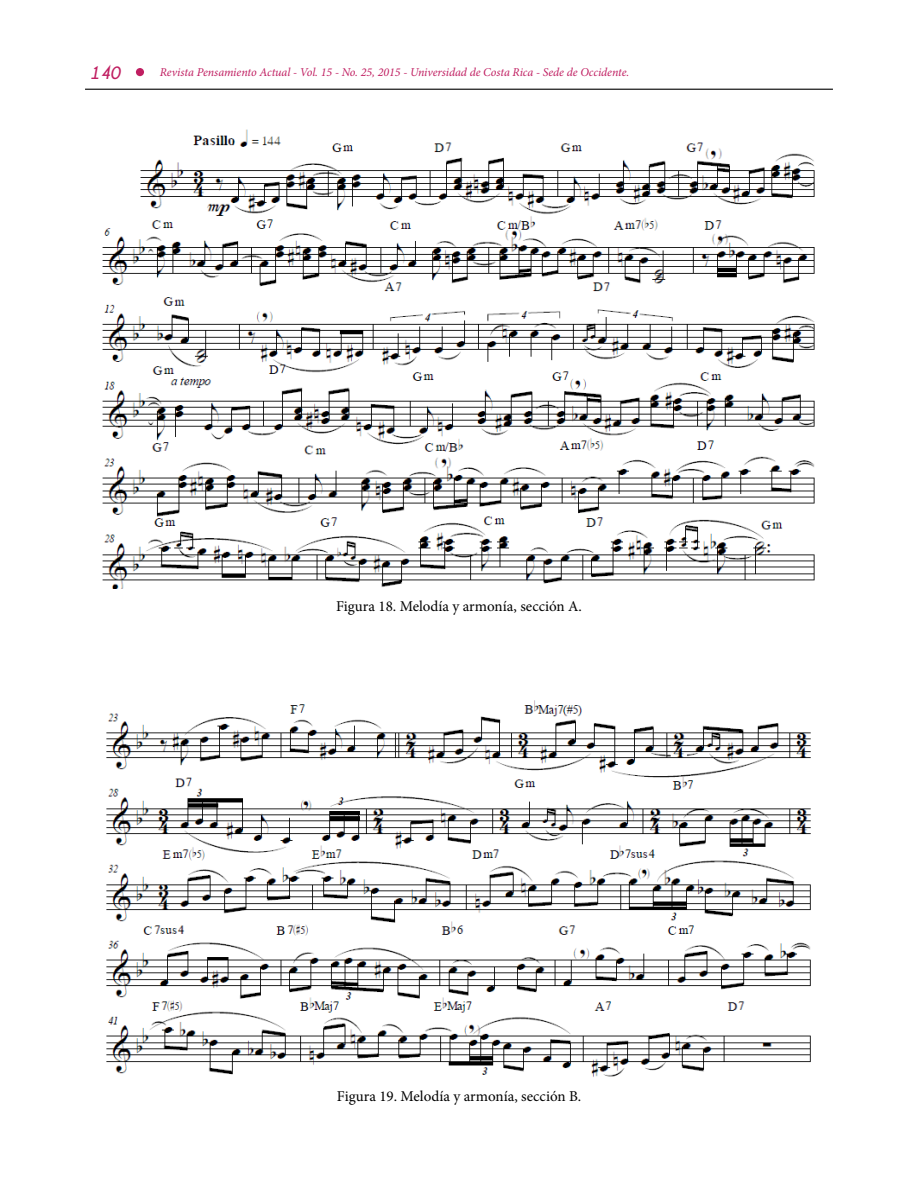
<style>
.page{position:relative;width:918px;height:1188px;background:#fff}
.page>*{position:absolute;margin:0;border:0;box-sizing:border-box;transform-origin:0 0}
.t1{font:italic 700 18px "Champagne&Limousines";color:#c01e61}
.t2{font:15px "Minion Pro";color:#000}
.t3{font:italic 12px "Minion Pro";letter-spacing:-.005em;color:#c01e61}
</style>
<div class="page">
<div style="left:136px;top:68px;width:8px;height:8px;background:#c01e61;border-radius:50%"></div>
<hr style="left:85px;top:89px;width:748px;height:1px;background:#000">
<img style="left:102px;top:129px;width:713px;height:459px">
<img style="left:106px;top:701px;width:705px;height:376px">
<h1 class="t1" style="left:90px;top:62px;width:32px">140</h1>
<p class="t3" style="left:160px;top:64px;width:471px">Revista Pensamiento Actual - Vol. 15 - No. 25, 2015 - Universidad de Costa Rica - Sede de Occidente.</p>
<p class="t2" style="left:336px;top:596px;width:247px">Figura 18. Melodía y armonía, sección A.</p>
<p class="t2" style="left:337px;top:1086px;width:246px">Figura 19. Melodía y armonía, sección B.</p>
</div>
